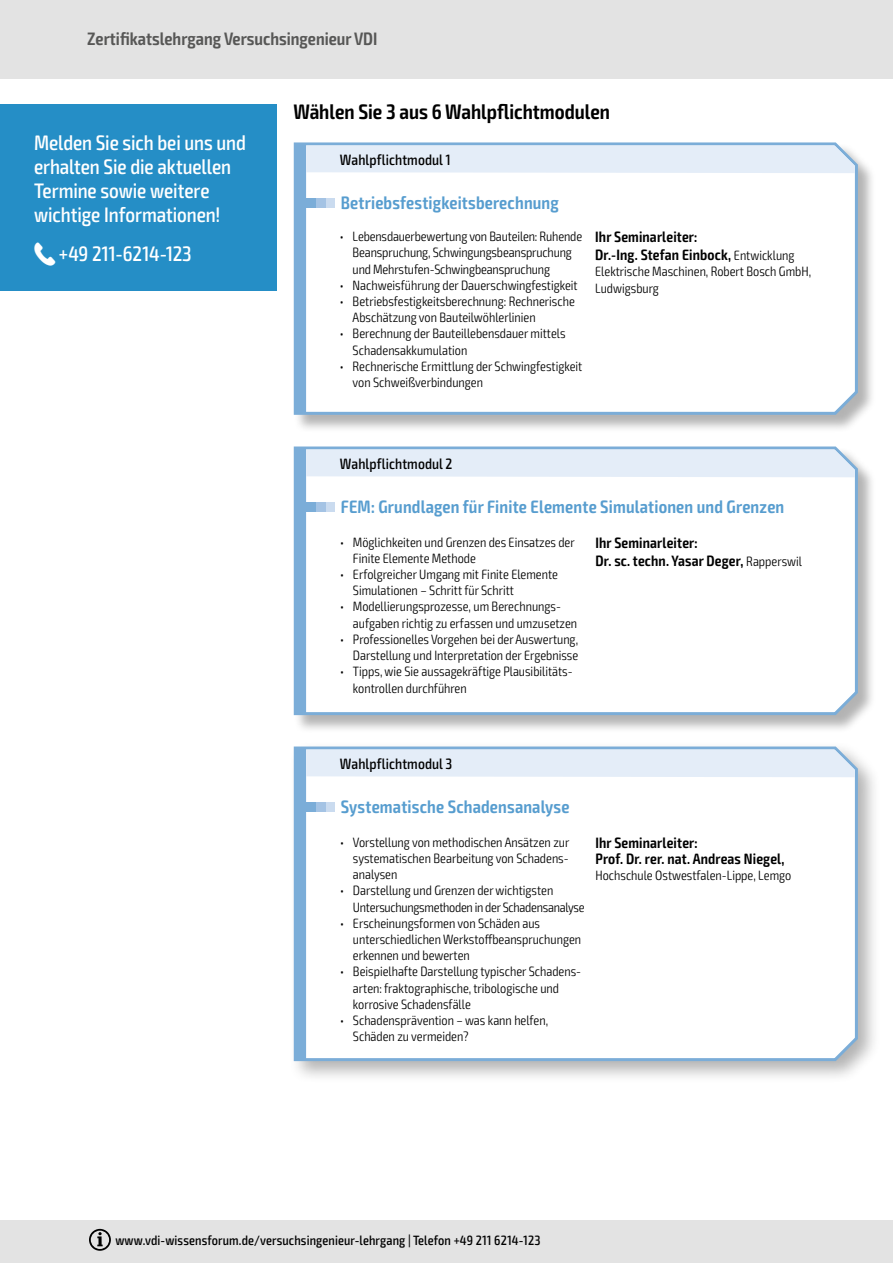
<style>
.page{position:relative;width:893px;height:1263px;background:#fff}
.page>*{position:absolute;margin:0;border:0;box-sizing:border-box;transform-origin:0 0}
.t1{font:500 condensed 21px/24px "Exo 2";letter-spacing:-.005em;color:#fff}
.t2{font:600 condensed 21px "Exo 2";color:#000}
.t3{font:600 condensed 18px "Exo 2";letter-spacing:.01em;color:#579dcf}
.t4{font:600 condensed 18px "Exo 2";color:#575756}
.t5{font:600 condensed 15px/18px "Exo 2";letter-spacing:.01em;color:#000}
.t6{font:500 condensed 15px "Exo 2";letter-spacing:.005em;color:#000}
.t7{font:300 condensed 13.5px/16.2px "Exo 2";color:#000}
.t8{font:300 condensed 13.5px/16.2px "Exo 2";letter-spacing:-.02em;color:#000}
.t9{font:500 condensed 13.5px "Exo 2";letter-spacing:.01em;color:#000}
.s1{font-weight:300;font-size:13.5px}
</style>
<div class="page">
<div style="left:0;top:1220px;width:893px;height:43px;background:#e3e3e3"></div>
<svg style="left:89px;top:1229px;width:22px;height:22px"></svg>
<div style="left:0;top:0;width:893px;height:79px;background:#e3e3e3"></div>
<div style="left:294px;top:447px;width:582px;height:286px;background:#000;opacity:.3"></div>
<svg style="left:293px;top:446px;width:566px;height:271px;background:#9fbad2"></svg>
<svg style="left:295px;top:448px;width:560px;height:266px"></svg>
<div style="left:310px;top:502px;width:25px;height:9px;background:#cadbef"></div>
<div style="left:308px;top:502px;width:17px;height:9px;background:#a4c3e4"></div>
<div style="left:305px;top:502px;width:11px;height:9px;background:#7badd8"></div>
<div style="left:288px;top:741px;width:593px;height:343px;background:#000;opacity:.3"></div>
<svg style="left:292px;top:744px;width:567px;height:318px"></svg>
<svg style="left:295px;top:748px;width:560px;height:311px"></svg>
<div style="left:310px;top:802px;width:25px;height:9px;background:#cadbef"></div>
<div style="left:308px;top:802px;width:17px;height:9px;background:#a4c3e4"></div>
<div style="left:305px;top:802px;width:11px;height:9px;background:#7badd8"></div>
<div style="left:294px;top:142px;width:582px;height:291px;background:#000;opacity:.3"></div>
<svg style="left:293px;top:142px;width:566px;height:274px;background:#99b9d5"></svg>
<svg style="left:295px;top:144px;width:560px;height:269px"></svg>
<div style="left:310px;top:198px;width:25px;height:9px;background:#cadbef"></div>
<div style="left:308px;top:198px;width:17px;height:9px;background:#a4c3e4"></div>
<div style="left:305px;top:198px;width:11px;height:9px;background:#7badd8"></div>
<div style="left:0;top:104px;width:276px;height:187px;background:#258ec6"></div>
<h2 class="t4" style="left:87px;top:28px;width:292px">Zertifikatslehrgang Versuchsingenieur VDI</h2>
<h1 class="t1" style="left:34px;top:131px;width:213px">Melden Sie sich bei uns und erhalten Sie die aktuellen<br>Termine sowie weitere wichtige Informationen!</h1>
<h1 class="t1" style="left:34px;top:242px;width:159px"><sub>H</sub> +49 211-6214-123</h1>
<h1 class="t2" style="left:293px;top:99px;width:318px">Wählen Sie 3 aus 6 Wahlpflichtmodulen</h1>
<p class="t6" style="left:340px;top:151px;width:112px">Wahlpflichtmodul 1</p>
<h2 class="t3" style="left:341px;top:192px;width:220px">Betriebsfestigkeitsberechnung</h2>
<p class="t7" style="left:353px;top:229px;width:231px;text-indent:-13px">• Lebensdauerbewertung von Bauteilen: Ruhende<br>Beanspruchung, Schwingungsbeanspruchung und Mehrstufen-Schwingbeanspruchung</p>
<p class="t7" style="left:340px;top:277px;width:239px">• Nachweisführung der Dauerschwingfestigkeit</p>
<p class="t7" style="left:353px;top:293px;width:224px;text-indent:-13px">• Betriebsfestigkeitsberechnung: Rechnerische<br>Abschätzung von Bauteilwöhlerlinien</p>
<p class="t7" style="left:353px;top:326px;width:214px;text-indent:-13px">• Berechnung der Bauteillebensdauer mittels<br>Schadensakkumulation</p>
<p class="t7" style="left:353px;top:358px;width:231px;text-indent:-13px">• Rechnerische Ermittlung der Schwingfestigkeit von Schweißverbindungen</p>
<p class="t5" style="left:595px;top:228px;width:201px">Ihr Seminarleiter:<br>Dr.-Ing. Stefan Einbock, <span class="s1">Entwicklung</span></p>
<p class="t7" style="left:595px;top:264px;width:217px">Elektrische Maschinen, Robert Bosch GmbH,<br>Ludwigsburg</p>
<p class="t6" style="left:340px;top:455px;width:114px">Wahlpflichtmodul 2</p>
<h2 class="t3" style="left:341px;top:496px;width:445px">FEM: Grundlagen für Finite Elemente Simulationen und Grenzen</h2>
<p class="t7" style="left:353px;top:534px;width:223px;text-indent:-13px">• Möglichkeiten und Grenzen des Einsatzes der<br>Finite Elemente Methode</p>
<p class="t7" style="left:353px;top:566px;width:207px;text-indent:-13px">• Erfolgreicher Umgang mit Finite Elemente<br>Simulationen – Schritt für Schritt</p>
<p class="t7" style="left:353px;top:599px;width:226px;text-indent:-13px">• Modellierungsprozesse, um Berechnungs&shy;aufgaben richtig zu erfassen und umzusetzen</p>
<p class="t7" style="left:340px;top:631px;width:240px;text-align:right">• Professionelles Vorgehen bei der Auswertung,<br>Darstellung und Interpretation der Ergebnisse</p>
<p class="t7" style="left:353px;top:664px;width:221px;text-indent:-13px">• Tipps, wie Sie aussagekräftige Plausibilitäts&shy;kontrollen durchführen</p>
<p class="t5" style="left:595px;top:534px;width:208px">Ihr Seminarleiter:<br>Dr. sc. techn. Yasar Deger, <span class="s1">Rapperswil</span></p>
<p class="t6" style="left:340px;top:755px;width:114px">Wahlpflichtmodul 3</p>
<h2 class="t3" style="left:341px;top:796px;width:230px">Systematische Schadensanalyse</h2>
<p class="t7" style="left:353px;top:834px;width:218px;text-align:justify;text-indent:-13px">• Vorstellung von methodischen Ansätzen zur systematischen Bearbeitung von Schadens&shy;analysen</p>
<p class="t8" style="left:353px;top:883px;width:233px;text-indent:-13px">• Darstellung und Grenzen der wichtigsten<br>Untersuchungsmethoden in der Schadensanalyse</p>
<p class="t7" style="left:353px;top:915px;width:230px;text-indent:-13px">• Erscheinungsformen von Schäden aus unterschiedlichen Werkstoffbeanspruchungen erkennen und bewerten</p>
<p class="t7" style="left:353px;top:964px;width:230px;text-indent:-13px">• Beispielhafte Darstellung typischer Schadens&shy;arten: fraktographische, tribologische und korrosive Schadensfälle</p>
<p class="t7" style="left:353px;top:1012px;width:197px;text-indent:-13px">• Schadensprävention – was kann helfen,<br>Schäden zu vermeiden?</p>
<p class="t5" style="left:595px;top:834px;width:190px;line-height:16.5px">Ihr Seminarleiter:<br>Prof. Dr. rer. nat. Andreas Niegel,</p>
<p class="t7" style="left:595px;top:868px;width:197px">Hochschule Ostwestfalen-Lippe, Lemgo</p>
<p class="t9" style="left:115px;top:1232px;width:426px">www.vdi-wissensforum.de/versuchsingenieur-lehrgang | Telefon +49 211 6214-123</p>
</div>
